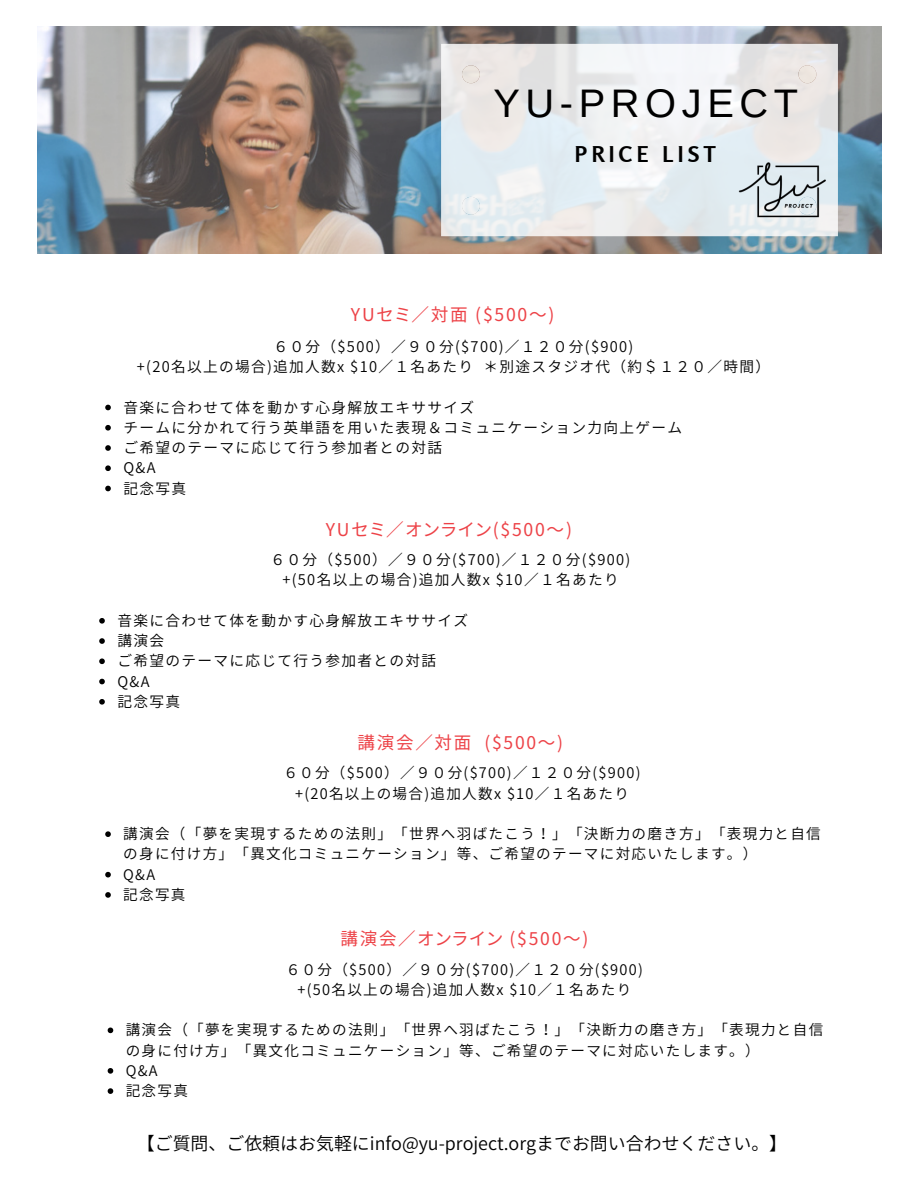
<style>
.page{position:relative;width:918px;height:1188px;background:#fff}
.page>*{position:absolute;margin:0;border:0;box-sizing:border-box;transform-origin:0 0}
.t1{font:39.9px "Arimo";letter-spacing:.14em;color:#000}
.t2{font:700 21.75px "Rosario";letter-spacing:.2em;color:#000}
.t3{font:18px "Gen Shin Gothic";color:#000}
.t4{font:17.7px "Gen Yo Gothic TW R";letter-spacing:.1em;color:#ed4247}
.t5{font:17.55px "Gen Yo Gothic TW R";letter-spacing:.1em;color:#ed4247}
.t6{font:14.7px/20.2px "Gen Shin Gothic";letter-spacing:.09em;color:#000}
.t7{font:14.55px/20.2px "Gen Shin Gothic";letter-spacing:.09em;color:#000}
</style>
<div class="page">
<img style="left:37px;top:26px;width:844px;height:228px">
<svg style="left:441px;top:44px;width:397px;height:192px"></svg>
<div style="left:462px;top:65px;width:18px;height:18px;background:#ebe4de;border-radius:50%"></div>
<div style="left:798px;top:65px;width:18px;height:18px;background:#ede6df;border-radius:50%"></div>
<div style="left:462px;top:197px;width:18px;height:18px;background:#ebeff2;border-radius:50%"></div>
<img style="left:737px;top:140px;width:101px;height:100px">
<svg style="left:105px;top:405px;width:6px;height:5px"></svg>
<svg style="left:105px;top:425px;width:6px;height:6px"></svg>
<svg style="left:105px;top:445px;width:6px;height:6px"></svg>
<svg style="left:105px;top:465px;width:6px;height:6px"></svg>
<svg style="left:105px;top:486px;width:6px;height:5px"></svg>
<svg style="left:105px;top:831px;width:6px;height:6px"></svg>
<svg style="left:105px;top:872px;width:6px;height:5px"></svg>
<svg style="left:105px;top:892px;width:6px;height:6px"></svg>
<svg style="left:99px;top:618px;width:6px;height:6px"></svg>
<svg style="left:99px;top:638px;width:6px;height:6px"></svg>
<svg style="left:99px;top:658px;width:6px;height:6px"></svg>
<svg style="left:99px;top:679px;width:6px;height:5px"></svg>
<svg style="left:99px;top:699px;width:6px;height:6px"></svg>
<svg style="left:108px;top:1028px;width:5px;height:5px"></svg>
<svg style="left:108px;top:1068px;width:5px;height:6px"></svg>
<svg style="left:108px;top:1088px;width:5px;height:6px"></svg>
<h1 class="t1" style="left:493px;top:81px;width:306px">YU-PROJECT</h1>
<h2 class="t2" style="left:575px;top:140px;width:143px">PRICE LIST</h2>
<p class="t4" style="left:351px;top:305px;width:205px">YUセミ／対面 ($500〜)</p>
<p class="t6" style="left:137px;top:336px;width:635px;text-align:center">６０分（$500）／９０分($700)／１２０分($900)<br>+(20名以上の場合)追加人数x $10／１名あたり ＊別途スタジオ代（約＄１２０／時間）</p>
<p class="t6" style="left:123px;top:397px;width:560px">音楽に合わせて体を動かす心身解放エキササイズ<br>チームに分かれて行う英単語を用いた表現＆コミュニケーション力向上ゲームご希望のテーマに応じて行う参加者との対話<br>Q&amp;A<br>記念写真</p>
<p class="t4" style="left:326px;top:520px;width:248px">YUセミ／オンライン($500〜)</p>
<p class="t6" style="left:271px;top:549px;width:361px;text-align:center">６０分（$500）／９０分($700)／１２０分($900) +(50名以上の場合)追加人数x $10／１名あたり</p>
<p class="t6" style="left:117px;top:610px;width:352px">音楽に合わせて体を動かす心身解放エキササイズ講演会<br>ご希望のテーマに応じて行う参加者との対話<br>Q&amp;A<br>記念写真</p>
<p class="t5" style="left:358px;top:733px;width:207px">講演会／対面 ($500〜)</p>
<p class="t7" style="left:283px;top:763px;width:359px;text-align:center">６０分（$500）／９０分($700)／１２０分($900) +(20名以上の場合)追加人数x $10／１名あたり</p>
<p class="t7" style="left:123px;top:824px;width:699px">講演会（「夢を実現するための法則」「世界へ羽ばたこう！」「決断力の磨き方」「表現力と自信の身に付け方」「異文化コミュニケーション」等、ご希望のテーマに対応いたします。）<br>Q&amp;A<br>記念写真</p>
<p class="t5" style="left:341px;top:929px;width:249px">講演会／オンライン ($500〜)</p>
<p class="t7" style="left:286px;top:959px;width:359px;text-align:center">６０分（$500）／９０分($700)／１２０分($900) +(50名以上の場合)追加人数x $10／１名あたり</p>
<p class="t7" style="left:126px;top:1020px;width:699px">講演会（「夢を実現するための法則」「世界へ羽ばたこう！」「決断力の磨き方」「表現力と自信の身に付け方」「異文化コミュニケーション」等、ご希望のテーマに対応いたします。）<br>Q&amp;A<br>記念写真</p>
<p class="t3" style="left:137px;top:1130px;width:652px">【ご質問、ご依頼はお気軽にinfo@yu-project.orgまでお問い合わせください。】</p>
</div>
